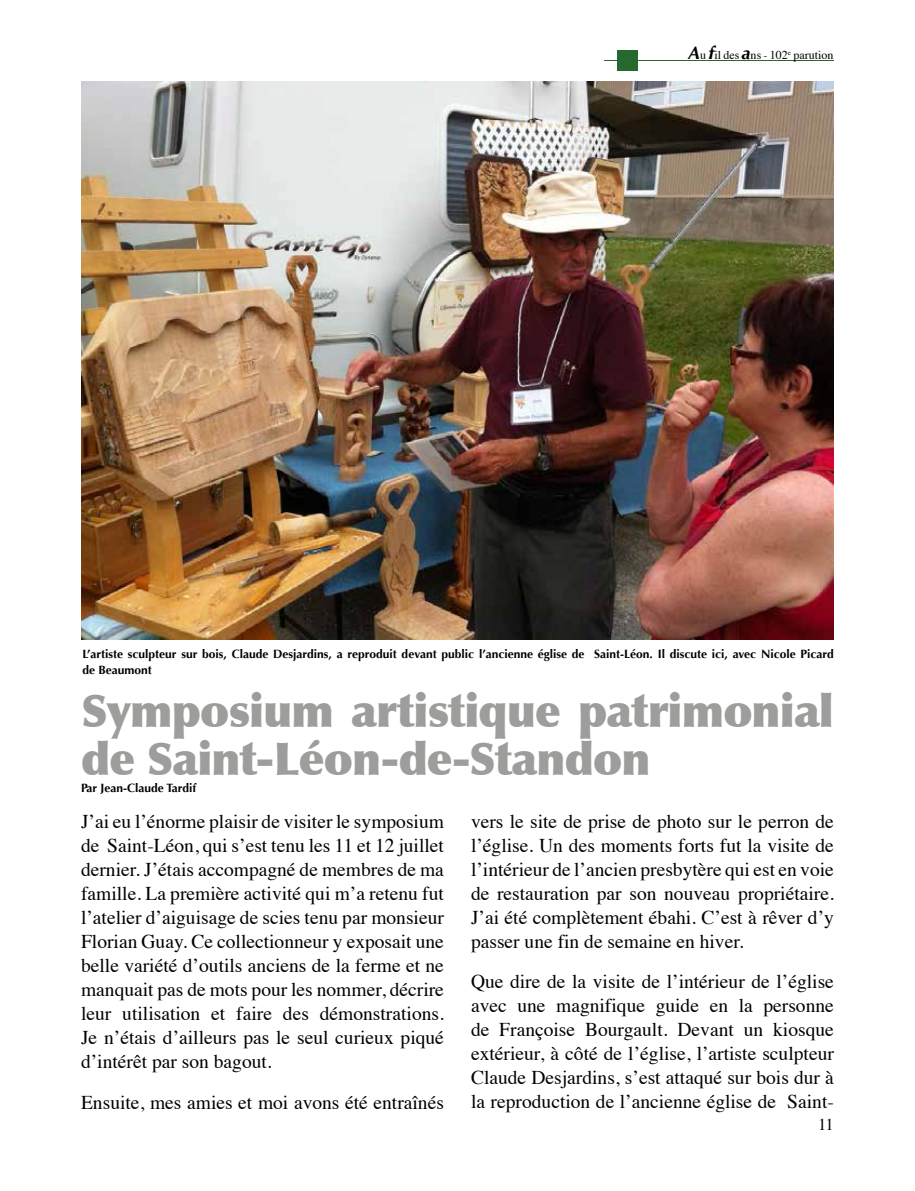
<style>
.page{position:relative;width:915px;height:1191px;background:#fff}
.page>*{position:absolute;margin:0;border:0;box-sizing:border-box;transform-origin:0 0}
.t1{font:900 45px/48px "Optima";letter-spacing:-.02em;color:#9d9d9c}
.t2{font:19.5px/24px "Times";color:#000;text-align:justify}
.t3{font:16.5px "Times";color:#000}
.t4{font:700 12px/16.5px "Optima";color:#000}
.t5{font:12px "Times";color:#000}
.s1{font-family:"Optima";font-weight:700;font-style:italic;font-size:18px}
</style>
<div class="page">
<hr style="left:604px;top:60px;width:229px;height:1px;background:#27682e">
<div style="left:617px;top:50px;width:20px;height:21px;background:#27682e"></div>
<img style="left:81px;top:81px;width:752px;height:558px">
<p class="t5" style="left:687px;top:44px;width:147px"><span class="s1">A</span>u <span class="s1">f</span>il des <span class="s1">a</span>ns - 102<sup>e</sup> parution</p>
<p class="t4" style="left:82px;top:645px;width:752px">L’artiste sculpteur sur bois, Claude Desjardins, a reproduit devant public l’ancienne église de Saint-Léon. Il discute ici, avec Nicole Picard de Beaumont</p>
<h1 class="t1" style="left:81px;top:687px;width:754px">Symposium artistique patrimonial de Saint-Léon-de-Standon</h1>
<p class="t4" style="left:81px;top:779px;width:117px">Par Jean-Claude Tardif</p>
<p class="t2" style="left:471px;top:808px;width:364px">vers le site de prise de photo sur le perron de l’église. Un des moments forts fut la visite de l’intérieur de l’ancien presbytère qui est en voie de restauration par son nouveau propriétaire.<br>J’ai été complètement ébahi. C’est à rêver d’y passer une fin de semaine en hiver.</p>
<p class="t2" style="left:471px;top:968px;width:364px">Que dire de la visite de l’intérieur de l’église avec une magnifique guide en la personne de Françoise Bourgault. Devant un kiosque extérieur, à côté de l’église, l’artiste sculpteur Claude Desjardins, s’est attaqué sur bois dur à la reproduction de l’ancienne église de Saint-</p>
<p class="t2" style="left:81px;top:808px;width:364px">J’ai eu l’énorme plaisir de visiter le symposium de Saint-Léon, qui s’est tenu les 11 et 12 juillet dernier. J’étais accompagné de membres de ma famille. La première activité qui m’a retenu fut l’atelier d’aiguisage de scies tenu par monsieur Florian Guay. Ce collectionneur y exposait une belle variété d’outils anciens de la ferme et ne manquait pas de mots pour les nommer, décrire leur utilisation et faire des démonstrations.<br>Je n’étais d’ailleurs pas le seul curieux piqué d’intérêt par son bagout.</p>
<p class="t2" style="left:81px;top:1088px;width:364px">Ensuite, mes amies et moi avons été entraînés</p>
<p class="t3" style="left:817px;top:1109px;width:17px">11</p>
</div>
